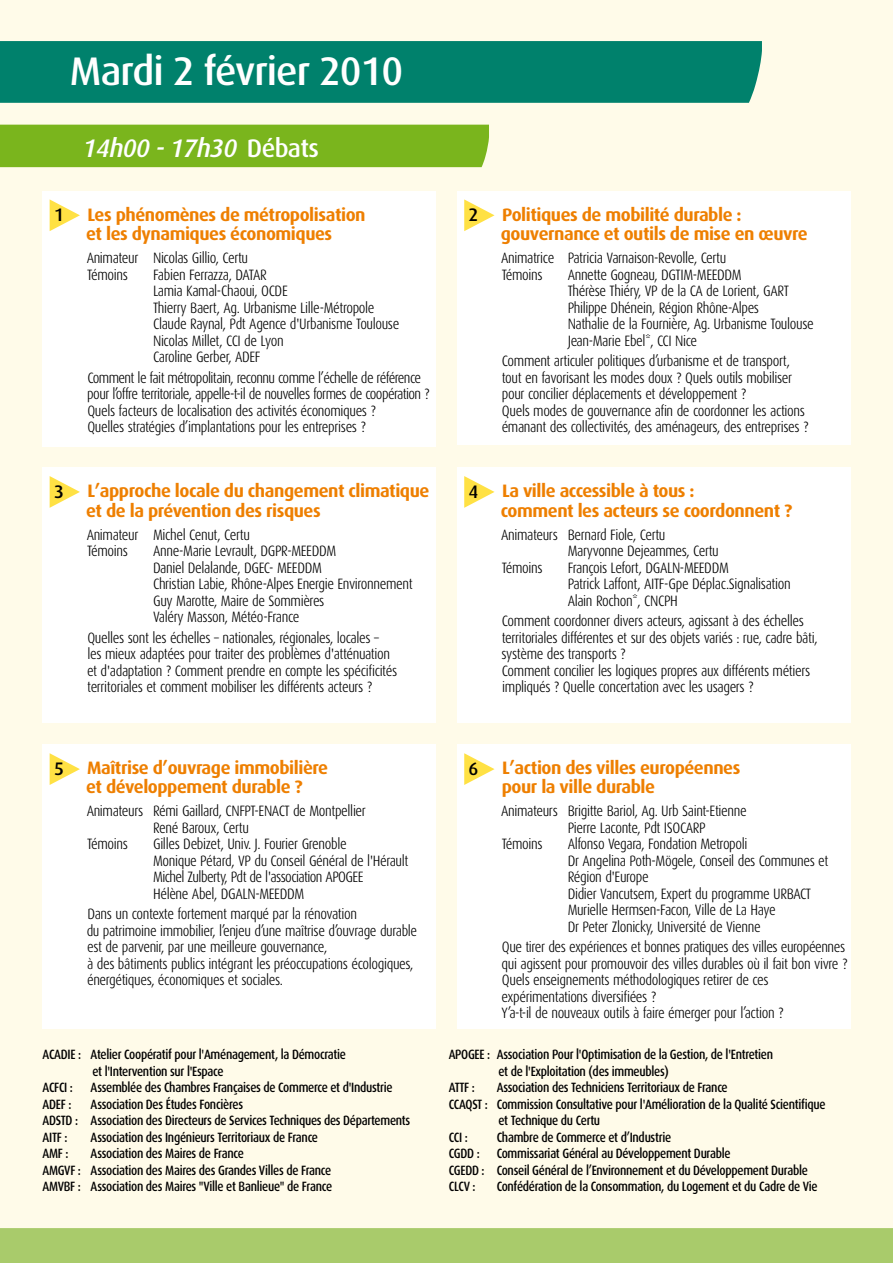
<style>
.page{position:relative;width:893px;height:1263px;background:#fffbe9}
.page>*{position:absolute;margin:0;border:0;box-sizing:border-box;transform-origin:0 0}
.t1{font:500 39.9px "Dax OT";letter-spacing:-.025em;color:#fff}
.t2{font:italic 500 25.35px "Dax OT";letter-spacing:-.025em;color:#fff}
.t3{font:500 18.15px "Dax OT";color:#000}
.t4{font:700 18px/19.5px "Dax OT";letter-spacing:-.025em;color:#ee7f00}
.t5{font:300 15px/16.5px "Dax Condensed";letter-spacing:-.025em;color:#000}
.t6{font:500 13.5px/16.5px "Dax OT";letter-spacing:-.025em;color:#000;scale:.85 1}
.s1{font-style:normal}
</style>
<div class="page">
<div style="left:0;top:41px;width:762px;height:62px;background:#00816c"></div>
<div style="left:0;top:1228px;width:893px;height:35px;background:#a9cb6b"></div>
<div style="left:0;top:125px;width:489px;height:42px;background:#7ab51d"></div>
<div style="left:43px;top:191px;width:393px;height:255px;background:#fff"></div>
<div style="left:457px;top:191px;width:393px;height:254px;background:#fff"></div>
<div style="left:43px;top:468px;width:393px;height:255px;background:#fff"></div>
<div style="left:43px;top:744px;width:393px;height:285px;background:#fff"></div>
<div style="left:457px;top:468px;width:393px;height:255px;background:#fff"></div>
<div style="left:457px;top:744px;width:393px;height:285px;background:#fff"></div>
<svg style="left:50px;top:199px;width:30px;height:32px"></svg>
<svg style="left:50px;top:476px;width:30px;height:32px"></svg>
<svg style="left:50px;top:753px;width:30px;height:32px"></svg>
<svg style="left:464px;top:199px;width:31px;height:32px"></svg>
<svg style="left:464px;top:476px;width:31px;height:32px"></svg>
<svg style="left:464px;top:753px;width:31px;height:32px"></svg>
<h1 class="t1" style="left:70px;top:49px;width:335px">Mardi 2 février 2010</h1>
<p class="t3" style="left:54px;top:204px;width:11px">1</p>
<p class="t3" style="left:54px;top:481px;width:11px">3</p>
<h2 class="t2" style="left:83px;top:134px;width:238px">14h00 - 17h30 <span class="s1">Débats</span></h2>
<p class="t4" style="left:86px;top:205px;width:281px">Les phénomènes de métropolisation et les dynamiques économiques</p>
<p class="t5" style="left:87px;top:250px;width:163px">Animateur Nicolas Gillio, Certu<br>Témoins</p>
<p class="t5" style="left:153px;top:266px;width:248px">Fabien Ferrazza, DATAR<br>Lamia Kamal-Chaoui, OCDE<br>Thierry Baert, Ag. Urbanisme Lille-Métropole<br>Claude Raynal, Pdt Agence d'Urbanisme Toulouse<br>Nicolas Millet, CCI de Lyon<br>Caroline Gerber, ADEF</p>
<p class="t5" style="left:87px;top:370px;width:344px">Comment le fait métropolitain, reconnu comme l’échelle de référence pour l’offre territoriale, appelle-t-il de nouvelles formes de coopération ?<br>Quels facteurs de localisation des activités économiques ?<br>Quelles stratégies d’implantations pour les entreprises ?</p>
<p class="t4" style="left:86px;top:481px;width:345px">L’approche locale du changement climatique et de la prévention des risques</p>
<p class="t5" style="left:87px;top:526px;width:165px">Animateur Michel Cenut, Certu<br>Témoins</p>
<p class="t5" style="left:153px;top:543px;width:261px">Anne-Marie Levrault, DGPR-MEEDDM<br>Daniel Delalande, DGEC- MEEDDM<br>Christian Labie, Rhône-Alpes Energie Environnement Guy Marotte, Maire de Sommières<br>Valéry Masson, Météo-France</p>
<p class="t5" style="left:87px;top:630px;width:312px">Quelles sont les échelles – nationales, régionales, locales –<br>les mieux adaptées pour traiter des problèmes d'atténuation et d'adaptation ? Comment prendre en compte les spécificités territoriales et comment mobiliser les différents acteurs ?</p>
<p class="t3" style="left:469px;top:204px;width:11px">2</p>
<p class="t3" style="left:469px;top:481px;width:11px">4</p>
<p class="t4" style="left:501px;top:205px;width:308px">Politiques de mobilité durable : gouvernance et outils de mise en œuvre</p>
<p class="t5" style="left:501px;top:250px;width:227px">Animatrice Patricia Varnaison-Revolle, Certu<br>Témoins</p>
<p class="t5" style="left:568px;top:266px;width:248px">Annette Gogneau, DGTIM-MEEDDM<br>Thérèse Thiéry, VP de la CA de Lorient, GART Philippe Dhénein, Région Rhône-Alpes<br>Nathalie de la Fournière, Ag. Urbanisme Toulouse Jean-Marie Ebel*, CCI Nice</p>
<p class="t5" style="left:502px;top:353px;width:308px">Comment articuler politiques d’urbanisme et de transport, tout en favorisant les modes doux ? Quels outils mobiliser pour concilier déplacements et développement ?<br>Quels modes de gouvernance afin de coordonner les actions émanant des collectivités, des aménageurs, des entreprises ?</p>
<p class="t4" style="left:501px;top:481px;width:293px">La ville accessible à tous :<br>comment les acteurs se coordonnent ?</p>
<p class="t5" style="left:501px;top:526px;width:166px">Animateurs Bernard Fiole, Certu</p>
<p class="t5" style="left:568px;top:543px;width:153px">Maryvonne Dejeammes, Certu</p>
<p class="t5" style="left:502px;top:559px;width:42px">Témoins</p>
<p class="t5" style="left:568px;top:559px;width:224px">François Lefort, DGALN-MEEDDM<br>Patrick Laffont, AITF-Gpe Déplac.Signalisation<br>Alain Rochon*, CNCPH</p>
<p class="t5" style="left:501px;top:613px;width:318px">Comment coordonner divers acteurs, agissant à des échelles territoriales différentes et sur des objets variés : rue, cadre bâti, système des transports ?<br>Comment concilier les logiques propres aux différents métiers impliqués ? Quelle concertation avec les usagers ?</p>
<p class="t3" style="left:54px;top:758px;width:11px">5</p>
<p class="t4" style="left:86px;top:758px;width:243px">Maîtrise d’ouvrage immobilière et développement durable ?</p>
<p class="t5" style="left:87px;top:803px;width:281px">Animateurs Rémi Gaillard, CNFPT-ENACT de Montpellier</p>
<p class="t5" style="left:153px;top:819px;width:97px">René Baroux, Certu</p>
<p class="t5" style="left:87px;top:836px;width:42px">Témoins</p>
<p class="t5" style="left:153px;top:836px;width:257px">Gilles Debizet, Univ. J. Fourier Grenoble<br>Monique Pétard, VP du Conseil Général de l'Hérault Michel Zulberty, Pdt de l'association APOGEE<br>Hélène Abel, DGALN-MEEDDM</p>
<p class="t5" style="left:87px;top:906px;width:332px">Dans un contexte fortement marqué par la rénovation<br>du patrimoine immobilier, l’enjeu d’une maîtrise d’ouvrage durable est de parvenir, par une meilleure gouvernance,<br>à des bâtiments publics intégrant les préoccupations écologiques, énergétiques, économiques et sociales.</p>
<p class="t6" style="left:43px;top:1046px;width:358px">ACADIE : Atelier Coopératif pour l'Aménagement, la Démocratie</p>
<p class="t6" style="left:92px;top:1063px;width:156px">et l'Intervention sur l'Espace</p>
<p class="t6" style="left:43px;top:1079px;width:37px">ACFCI :</p>
<p class="t6" style="left:91px;top:1079px;width:357px">Assemblée des Chambres Françaises de Commerce et d'Industrie</p>
<p class="t6" style="left:43px;top:1096px;width:35px">ADEF :</p>
<p class="t6" style="left:43px;top:1096px;width:434px;text-indent:48px">Association Des Études Foncières<br>ADSTD : Association des Directeurs de Services Techniques des Départements<br>AITF :</p>
<p class="t6" style="left:91px;top:1129px;width:269px">Association des Ingénieurs Territoriaux de France</p>
<p class="t6" style="left:43px;top:1145px;width:342px;text-indent:48px">Association des Maires de France<br>AMGVF : Association des Maires des Grandes Villes de France<br>AMVBF : Association des Maires "Ville et Banlieue" de France</p>
<p class="t6" style="left:43px;top:1145px;width:32px">AMF :</p>
<p class="t3" style="left:469px;top:758px;width:11px">6</p>
<p class="t4" style="left:502px;top:758px;width:240px">L’action des villes européennes pour la ville durable</p>
<p class="t5" style="left:501px;top:803px;width:247px">Animateurs Brigitte Bariol, Ag. Urb Saint-Etienne</p>
<p class="t5" style="left:568px;top:819px;width:139px">Pierre Laconte, Pdt ISOCARP</p>
<p class="t5" style="left:502px;top:836px;width:42px">Témoins</p>
<p class="t5" style="left:568px;top:836px;width:262px">Alfonso Vegara, Fondation Metropoli<br>Dr Angelina Poth-Mögele, Conseil des Communes et Région d'Europe<br>Didier Vancutsem, Expert du programme URBACT Murielle Hermsen-Facon, Ville de La Haye<br>Dr Peter Zlonicky, Université de Vienne</p>
<p class="t5" style="left:501px;top:939px;width:348px">Que tirer des expériences et bonnes pratiques des villes européennes qui agissent pour promouvoir des villes durables où il fait bon vivre ?<br>Quels enseignements méthodologiques retirer de ces expérimentations diversifiées ?<br>Y’a-t-il de nouveaux outils à faire émerger pour l’action ?</p>
<p class="t6" style="left:449px;top:1046px;width:383px">APOGEE : Association Pour l'Optimisation de la Gestion, de l'Entretien</p>
<p class="t6" style="left:498px;top:1063px;width:202px">et de l'Exploitation (des immeubles)</p>
<p class="t6" style="left:449px;top:1079px;width:32px">ATTF :</p>
<p class="t6" style="left:497px;top:1079px;width:273px">Association des Techniciens Territoriaux de France</p>
<p class="t6" style="left:449px;top:1096px;width:444px">CCAQST : Commission Consultative pour l'Amélioration de la Qualité Scientifique</p>
<p class="t6" style="left:498px;top:1112px;width:121px">et Technique du Certu</p>
<p class="t6" style="left:449px;top:1129px;width:24px">CCI :</p>
<p class="t6" style="left:497px;top:1129px;width:207px">Chambre de Commerce et d’Industrie</p>
<p class="t6" style="left:449px;top:1145px;width:38px">CGDD :</p>
<p class="t6" style="left:449px;top:1145px;width:424px;text-indent:48px">Commissariat Général au Développement Durable<br>CGEDD : Conseil Général de l’Environnement et du Développement Durable<br>CLCV :</p>
<p class="t6" style="left:497px;top:1178px;width:379px">Confédération de la Consommation, du Logement et du Cadre de Vie</p>
</div>
